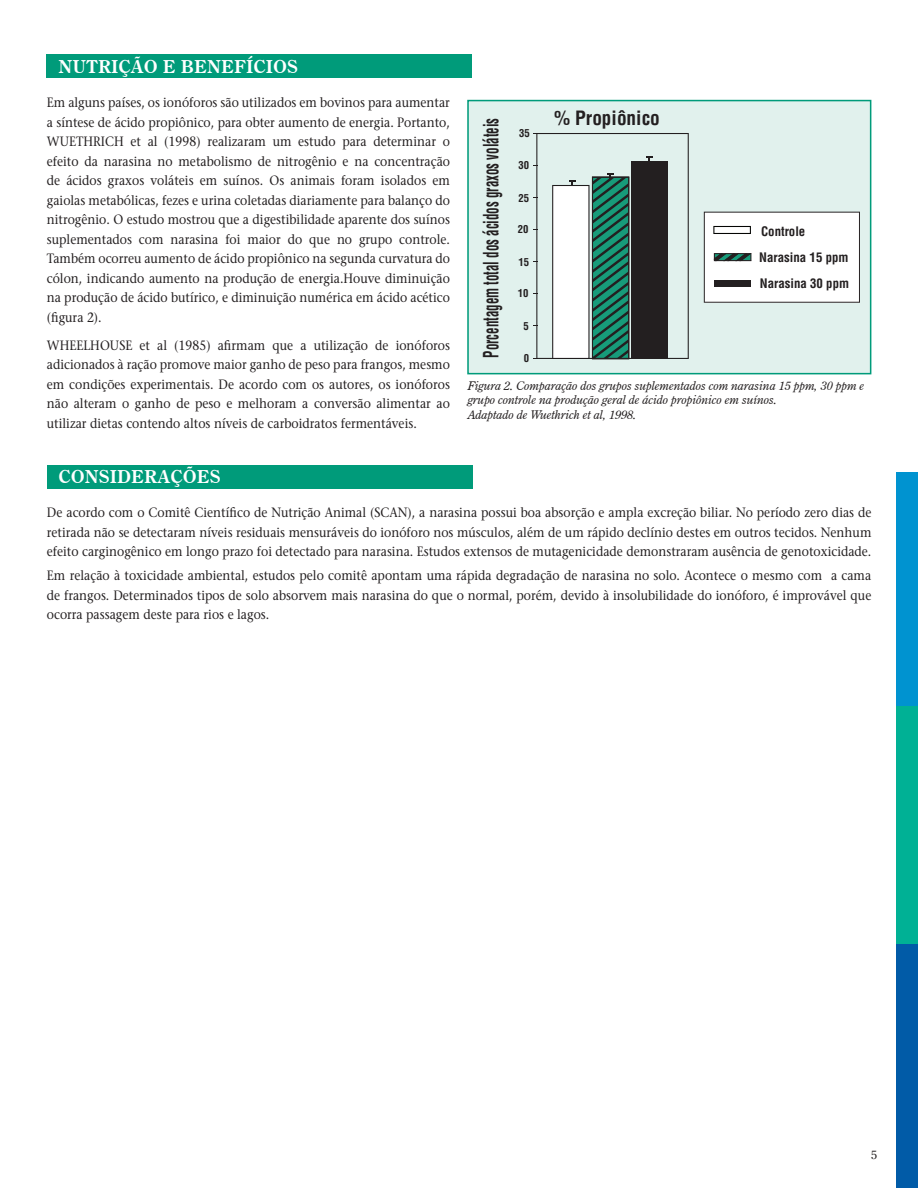
<style>
.page{position:relative;width:918px;height:1188px;background:#fff}
.page>*{position:absolute;margin:0;border:0;box-sizing:border-box;transform-origin:0 0}
.t1{font:700 condensed 20.55px "Helvetica";color:#231f20;scale:.63 1}
.t2{font:700 condensed 19.2px "Helvetica";color:#231f20}
.t3{font:700 18px "Century Oldstyle BT";color:#fff}
.t4{font:13.5px/19.5px "Stone Serif";color:#231f20;text-align:justify;scale:.9 1}
.t5{font:700 condensed 12.9px/26.4px "Helvetica";color:#231f20}
.t6{font:italic 12px/14.4px "Century Oldstyle BT";color:#231f20}
.t7{font:12px "Century Oldstyle BT";color:#231f20}
.t8{font:700 condensed 10.65px "Helvetica";color:#231f20}
</style>
<div class="page">
<div style="left:897px;top:473px;width:21px;height:235px;background:#0093d0"></div>
<div style="left:897px;top:707px;width:21px;height:243px;background:#00b195"></div>
<div style="left:897px;top:944px;width:21px;height:244px;background:#015ba7"></div>
<div style="left:47px;top:465px;width:425px;height:24px;background:#009b7a"></div>
<div style="left:47px;top:54px;width:425px;height:24px;background:#009b7a"></div>
<div style="left:468px;top:101px;width:403px;height:273px;background:#e1f1ed"></div>
<svg style="left:533px;top:133px;width:156px;height:226px"></svg>
<svg style="left:704px;top:212px;width:156px;height:91px;background:#edeeed"></svg>
<div style="left:467px;top:100px;width:404px;height:274px;border:2px solid #009b7a"></div>
<h3 class="t3" style="left:58px;top:55px;width:241px">NUTRIÇÃO E BENEFÍCIOS</h3>
<p class="t4" style="left:47px;top:93px;width:449px">Em alguns países, os ionóforos são utilizados em bovinos para aumentar a síntese de ácido propiônico, para obter aumento de energia. Portanto, WUETHRICH et al (1998) realizaram um estudo para determinar o efeito da narasina no metabolismo de nitrogênio e na concentração de ácidos graxos voláteis em suínos. Os animais foram isolados em gaiolas metabólicas, fezes e urina coletadas diariamente para balanço do nitrogênio. O estudo mostrou que a digestibilidade aparente dos suínos suplementados com narasina foi maior do que no grupo controle.<br>Também ocorreu aumento de ácido propiônico na segunda curvatura do cólon, indicando aumento na produção de energia.Houve diminuição na produção de ácido butírico, e diminuição numérica em ácido acético (figura 2).</p>
<p class="t4" style="left:47px;top:335px;width:449px">WHEELHOUSE et al (1985) afirmam que a utilização de ionóforos adicionados à ração promove maior ganho de peso para frangos, mesmo em condições experimentais. De acordo com os autores, os ionóforos não alteram o ganho de peso e melhoram a conversão alimentar ao utilizar dietas contendo altos níveis de carboidratos fermentáveis.</p>
<h1 class="t1" style="left:478px;top:358px;width:382px;rotate:-90deg">Porcentagem total dos ácidos graxos voláteis</h1>
<p class="t8" style="left:519px;top:126px;width:12px">35</p>
<p class="t8" style="left:519px;top:158px;width:12px">30</p>
<p class="t8" style="left:518px;top:191px;width:12px">25</p>
<p class="t8" style="left:518px;top:223px;width:12px">20</p>
<p class="t8" style="left:518px;top:255px;width:12px">15</p>
<p class="t8" style="left:518px;top:287px;width:12px">10</p>
<p class="t8" style="left:524px;top:319px;width:7px">5</p>
<p class="t8" style="left:524px;top:351px;width:7px">0</p>
<h2 class="t2" style="left:554px;top:106px;width:107px">% Propiônico</h2>
<p class="t5" style="left:759px;top:218px;width:91px">Controle<br>Narasina 15 ppm<br>Narasina 30 ppm</p>
<p class="t6" style="left:468px;top:378px;width:398px">Figura 2. Comparação dos grupos suplementados com narasina 15 ppm, 30 ppm e grupo controle na produção geral de ácido propiônico em suínos.<br>Adaptado de Wuethrich et al, 1998.</p>
<h3 class="t3" style="left:58px;top:466px;width:164px">CONSIDERAÇÕES</h3>
<p class="t4" style="left:47px;top:503px;width:918px">De acordo com o Comitê Científico de Nutrição Animal (SCAN), a narasina possui boa absorção e ampla excreção biliar. No período zero dias de retirada não se detectaram níveis residuais mensuráveis do ionóforo nos músculos, além de um rápido declínio destes em outros tecidos. Nenhum efeito carginogênico em longo prazo foi detectado para narasina. Estudos extensos de mutagenicidade demonstraram ausência de genotoxicidade.</p>
<p class="t4" style="left:47px;top:566px;width:917px">Em relação à toxicidade ambiental, estudos pelo comitê apontam uma rápida degradação de narasina no solo. Acontece o mesmo com a cama de frangos. Determinados tipos de solo absorvem mais narasina do que o normal, porém, devido à insolubilidade do ionóforo, é improvável que ocorra passagem deste para rios e lagos.</p>
<p class="t7" style="left:871px;top:1147px;width:8px">5</p>
</div>
